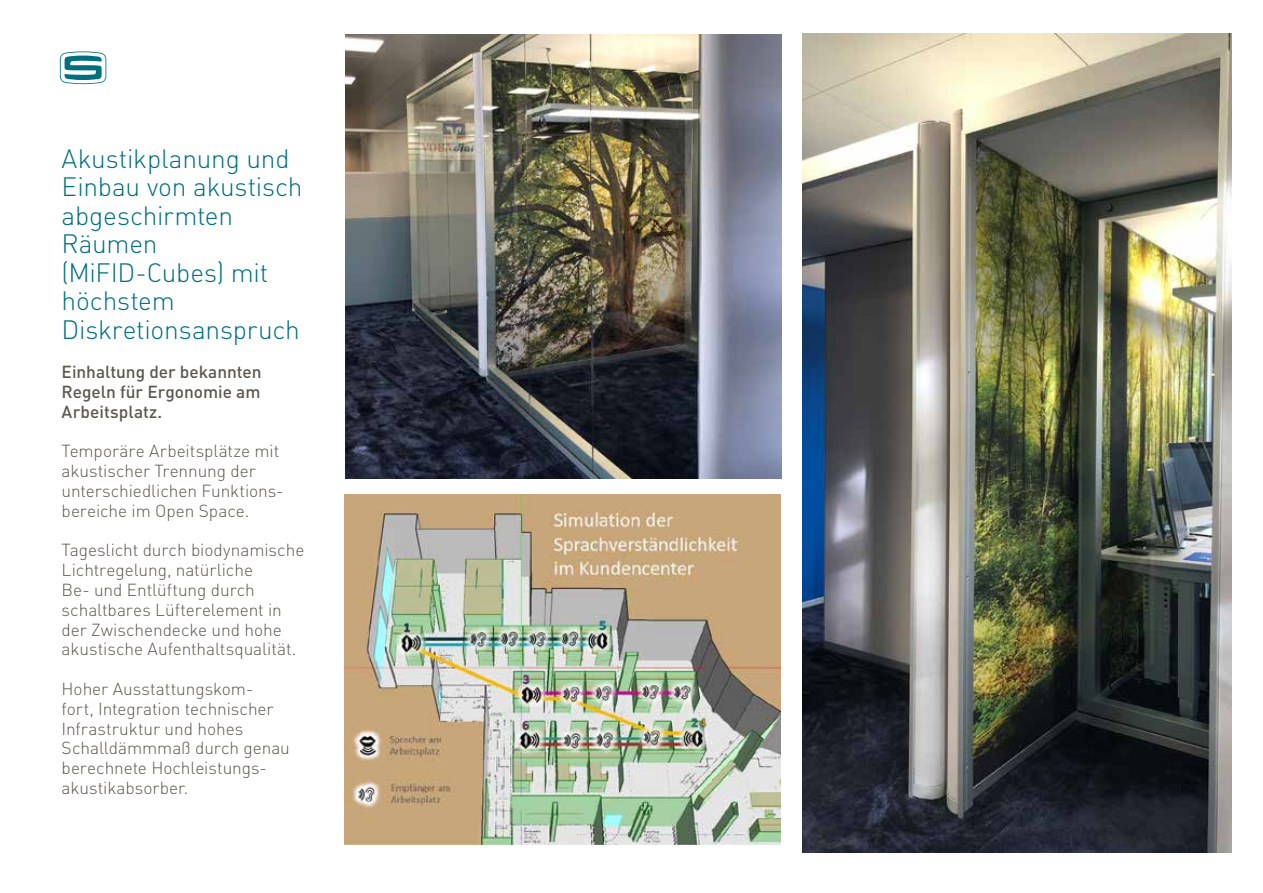
<style>
.page{position:relative;width:1263px;height:893px;background:#fff}
.page>*{position:absolute;margin:0;border:0;box-sizing:border-box;transform-origin:0 0}
.t1{font:26.25px/28.5px "DIN Light Alternate";letter-spacing:-.01em;color:#006f80}
.t2{font:17.25px/19.8px "DIN Light Alternate";letter-spacing:-.005em;color:#5c5850}
.t3{font:500 17.25px/19.8px "DIN";color:#5c5850;text-align:justify}
</style>
<div class="page">
<svg style="left:60px;top:51px;width:46px;height:33px"></svg>
<img style="left:344px;top:495px;width:436px;height:350px">
<img style="left:345px;top:34px;width:436px;height:444px">
<img style="left:803px;top:33px;width:428px;height:819px">
<h1 class="t1" style="left:62px;top:144px;width:242px">Akustikplanung und<br>Einbau von akustisch abgeschirmten<br>Räumen (MiFID-Cubes) mit höchstem<br>Diskretionsanspruch</h1>
<p class="t3" style="left:62px;top:361px;width:202px">Einhaltung der bekannten Regeln für Ergonomie am Arbeitsplatz.</p>
<p class="t2" style="left:62px;top:441px;width:223px">Temporäre Arbeitsplätze mit akustischer Trennung der unterschiedlichen Funktions&shy;bereiche im Open Space.</p>
<p class="t2" style="left:62px;top:540px;width:244px">Tageslicht durch biodynamische<br>Lichtregelung, natürliche<br>Be- und Entlüftung durch schaltbares Lüfterelement in der Zwischendecke und hohe akustische Aufenthaltsqualität.</p>
<p class="t2" style="left:62px;top:679px;width:230px">Hoher Ausstattungskom-<br>fort, Integration technischer<br>Infrastruktur und hohes<br>Schalldämmmaß durch genau berechnete Hochleistungs&shy;akustikabsorber.</p>
</div>
